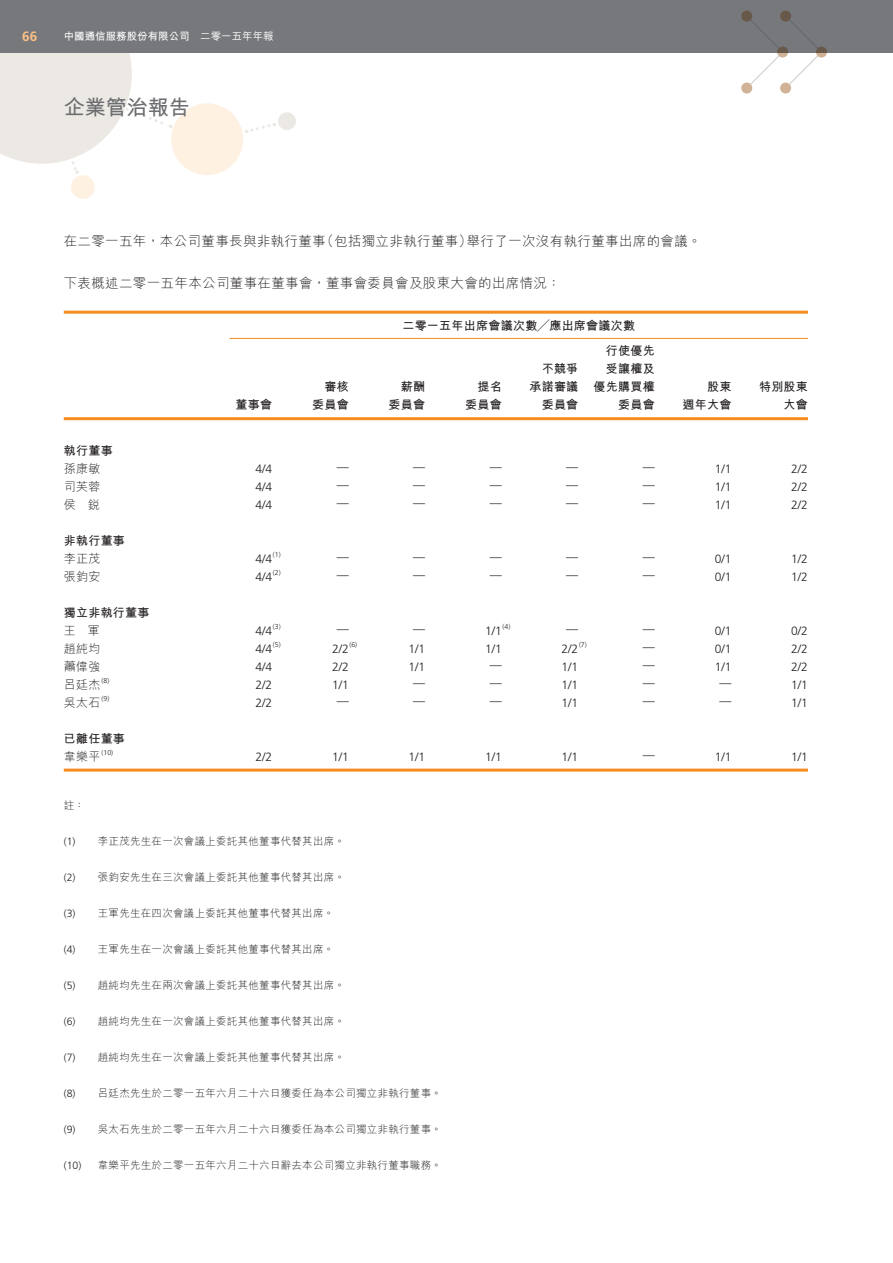
<style>
.page{position:relative;width:893px;height:1263px;background:#fff}
.page>*{position:absolute;margin:0;border:0;box-sizing:border-box;transform-origin:0 0}
.t1{font:700 21px "M Hei HK";color:#6c6d70}
.t2{font:300 13.5px "M Hei HK";letter-spacing:.025em;color:#231f20}
.t3{font:700 13.5px "Frutiger LT Std";color:#fcc187}
.t4{font:300 12px "Frutiger LT Std";color:#231f20}
.t5{font:700 12px/18px "M Hei HK";letter-spacing:.025em;color:#231f20;text-align:right}
.t6{font:300 12px "M Hei HK";letter-spacing:.025em;color:#231f20}
.t7{font:300 10.5px "M Hei HK";letter-spacing:.025em;color:#231f20}
.t8{font:700 10.5px "M Hei HK";color:#fff}
.t9{font:300 10.5px "Frutiger LT Std";color:#231f20}
.t10{font:300 7.05px "Frutiger LT Std";color:#231f20}
.s1{font-weight:500}
.s2{font-family:"M Hei HK";font-size:12px}
.s3{font-family:"Frutiger LT Std"}
</style>
<div class="page">
<div style="left:171px;top:103px;width:72px;height:72px;background:#fef1e2;border-radius:50%"></div>
<div style="left:71px;top:175px;width:24px;height:24px;background:#fef1e2;border-radius:50%"></div>
<div style="left:278px;top:112px;width:18px;height:18px;background:#ece9e4;border-radius:50%"></div>
<svg style="left:246px;top:123px;width:29px;height:10px"></svg>
<svg style="left:0;top:53px;width:171px;height:121px"></svg>
<div style="left:0;top:0;width:892px;height:53px;background:#76787b"></div>
<svg style="left:741px;top:11px;width:86px;height:83px"></svg>
<hr style="left:64px;top:311px;width:744px;height:3px;background:#f68b1f">
<hr style="left:64px;top:417px;width:744px;height:3px;background:#f68b1f">
<hr style="left:230px;top:338px;width:578px;height:1px;background:#f68b1f">
<hr style="left:64px;top:769px;width:744px;height:3px;background:#f68b1f">
<p class="t3" style="left:22px;top:30px;width:17px">66</p>
<p class="t8" style="left:64px;top:32px;width:211px">中國通信服務股份有限公司 <span class="s1">二零一五年年報</span></p>
<h1 class="t1" style="left:64px;top:99px;width:127px">企業管治報告</h1>
<p class="t2" style="left:64px;top:236px;width:639px">在二零一五年，本公司董事長與非執行董事（包括獨立非執行董事）舉行了一次沒有執行董事出席的會議。</p>
<p class="t2" style="left:64px;top:278px;width:498px">下表概述二零一五年本公司董事在董事會，董事會委員會及股東大會的出席情況：</p>
<p class="t5" style="left:402px;top:318px;width:234px">二零一五年出席會議次數╱應出席會議次數</p>
<p class="t5" style="left:236px;top:397px;width:38px">董事會</p>
<p class="t5" style="left:312px;top:379px;width:38px">審核委員會</p>
<p class="t5" style="left:389px;top:379px;width:38px">薪酬委員會</p>
<p class="t5" style="left:465px;top:379px;width:38px">提名委員會</p>
<p class="t5" style="left:529px;top:361px;width:50px">不競爭承諾審議委員會</p>
<p class="t5" style="left:594px;top:343px;width:63px">行使優先受讓權及優先購買權委員會</p>
<p class="t5" style="left:682px;top:379px;width:50px">股東<br>週年大會</p>
<p class="t5" style="left:759px;top:379px;width:50px">特別股東大會</p>
<p class="t5" style="left:64px;top:443px;width:50px">執行董事</p>
<p class="t6" style="left:64px;top:464px;width:38px">孫康敏</p>
<p class="t4" style="left:255px;top:464px;width:18px">4/4</p>
<p class="t4" style="left:337px;top:462px;width:13px">—</p>
<p class="t4" style="left:413px;top:462px;width:13px">—</p>
<p class="t4" style="left:490px;top:462px;width:13px">—</p>
<p class="t4" style="left:566px;top:462px;width:13px">—</p>
<p class="t4" style="left:643px;top:462px;width:13px">—</p>
<p class="t4" style="left:715px;top:464px;width:18px">1/1</p>
<p class="t4" style="left:791px;top:464px;width:18px">2/2</p>
<p class="t6" style="left:64px;top:482px;width:38px">司芙蓉</p>
<p class="t4" style="left:255px;top:482px;width:18px">4/4</p>
<p class="t4" style="left:337px;top:480px;width:13px">—</p>
<p class="t4" style="left:413px;top:480px;width:13px">—</p>
<p class="t4" style="left:490px;top:480px;width:13px">—</p>
<p class="t4" style="left:566px;top:480px;width:13px">—</p>
<p class="t4" style="left:643px;top:480px;width:13px">—</p>
<p class="t4" style="left:715px;top:482px;width:18px">1/1</p>
<p class="t4" style="left:791px;top:482px;width:18px">2/2</p>
<p class="t6" style="left:64px;top:500px;width:37px">侯 銳</p>
<p class="t4" style="left:255px;top:500px;width:18px">4/4</p>
<p class="t4" style="left:337px;top:498px;width:13px">—</p>
<p class="t4" style="left:413px;top:498px;width:13px">—</p>
<p class="t4" style="left:490px;top:498px;width:13px">—</p>
<p class="t4" style="left:566px;top:498px;width:13px">—</p>
<p class="t4" style="left:643px;top:498px;width:13px">—</p>
<p class="t4" style="left:715px;top:500px;width:18px">1/1</p>
<p class="t4" style="left:791px;top:500px;width:18px">2/2</p>
<p class="t5" style="left:64px;top:533px;width:63px">非執行董事</p>
<p class="t6" style="left:64px;top:554px;width:38px">李正茂</p>
<p class="t4" style="left:255px;top:554px;width:27px">4/4<sup>(1)</sup></p>
<p class="t4" style="left:337px;top:552px;width:13px">—</p>
<p class="t4" style="left:413px;top:552px;width:13px">—</p>
<p class="t4" style="left:490px;top:552px;width:13px">—</p>
<p class="t4" style="left:566px;top:552px;width:13px">—</p>
<p class="t4" style="left:643px;top:552px;width:13px">—</p>
<p class="t4" style="left:715px;top:554px;width:18px">0/1</p>
<p class="t4" style="left:791px;top:554px;width:18px">1/2</p>
<p class="t6" style="left:64px;top:572px;width:38px">張鈞安</p>
<p class="t4" style="left:255px;top:572px;width:27px">4/4<sup>(2)</sup></p>
<p class="t4" style="left:337px;top:570px;width:13px">—</p>
<p class="t4" style="left:413px;top:570px;width:13px">—</p>
<p class="t4" style="left:490px;top:570px;width:13px">—</p>
<p class="t4" style="left:566px;top:570px;width:13px">—</p>
<p class="t4" style="left:643px;top:570px;width:13px">—</p>
<p class="t4" style="left:715px;top:572px;width:18px">0/1</p>
<p class="t4" style="left:791px;top:572px;width:18px">1/2</p>
<p class="t5" style="left:64px;top:605px;width:87px">獨立非執行董事</p>
<p class="t6" style="left:64px;top:626px;width:37px">王 軍</p>
<p class="t4" style="left:255px;top:626px;width:27px">4/4<sup>(3)</sup></p>
<p class="t4" style="left:337px;top:624px;width:13px">—</p>
<p class="t4" style="left:413px;top:624px;width:13px">—</p>
<p class="t4" style="left:485px;top:626px;width:27px">1/1<sup>(4)</sup></p>
<p class="t4" style="left:566px;top:624px;width:13px">—</p>
<p class="t4" style="left:643px;top:624px;width:13px">—</p>
<p class="t4" style="left:715px;top:626px;width:18px">0/1</p>
<p class="t4" style="left:791px;top:626px;width:18px">0/2</p>
<p class="t6" style="left:64px;top:644px;width:38px">趙純均</p>
<p class="t4" style="left:255px;top:644px;width:27px">4/4<sup>(5)</sup></p>
<p class="t4" style="left:332px;top:644px;width:27px">2/2<sup>(6)</sup></p>
<p class="t4" style="left:409px;top:644px;width:18px">1/1</p>
<p class="t4" style="left:485px;top:644px;width:18px">1/1</p>
<p class="t4" style="left:562px;top:644px;width:27px">2/2<sup>(7)</sup></p>
<p class="t4" style="left:643px;top:642px;width:13px">—</p>
<p class="t4" style="left:715px;top:644px;width:18px">0/1</p>
<p class="t4" style="left:791px;top:644px;width:18px">2/2</p>
<p class="t6" style="left:64px;top:662px;width:38px">蕭偉強</p>
<p class="t4" style="left:255px;top:662px;width:18px">4/4</p>
<p class="t4" style="left:332px;top:662px;width:18px">2/2</p>
<p class="t4" style="left:409px;top:662px;width:18px">1/1</p>
<p class="t4" style="left:490px;top:660px;width:13px">—</p>
<p class="t4" style="left:562px;top:662px;width:18px">1/1</p>
<p class="t4" style="left:643px;top:660px;width:13px">—</p>
<p class="t4" style="left:715px;top:662px;width:18px">1/1</p>
<p class="t4" style="left:791px;top:662px;width:18px">2/2</p>
<p class="t6" style="left:64px;top:680px;width:47px">呂廷杰<sup>(8)</sup></p>
<p class="t4" style="left:255px;top:680px;width:18px">2/2</p>
<p class="t4" style="left:332px;top:680px;width:18px">1/1</p>
<p class="t4" style="left:413px;top:678px;width:13px">—</p>
<p class="t4" style="left:490px;top:678px;width:13px">—</p>
<p class="t4" style="left:562px;top:680px;width:18px">1/1</p>
<p class="t4" style="left:643px;top:678px;width:13px">—</p>
<p class="t4" style="left:719px;top:678px;width:13px">—</p>
<p class="t4" style="left:791px;top:680px;width:18px">1/1</p>
<p class="t6" style="left:64px;top:698px;width:47px">吳太石<sup>(9)</sup></p>
<p class="t4" style="left:255px;top:698px;width:18px">2/2</p>
<p class="t4" style="left:337px;top:696px;width:13px">—</p>
<p class="t4" style="left:413px;top:696px;width:13px">—</p>
<p class="t4" style="left:490px;top:696px;width:13px">—</p>
<p class="t4" style="left:562px;top:698px;width:18px">1/1</p>
<p class="t4" style="left:643px;top:696px;width:13px">—</p>
<p class="t4" style="left:719px;top:696px;width:13px">—</p>
<p class="t4" style="left:791px;top:698px;width:18px">1/1</p>
<p class="t5" style="left:64px;top:731px;width:63px">已離任董事</p>
<p class="t10" style="left:64px;top:750px;width:51px"><span class="s2">韋樂平</span> (10)</p>
<p class="t4" style="left:255px;top:752px;width:18px">2/2</p>
<p class="t4" style="left:332px;top:752px;width:18px">1/1</p>
<p class="t4" style="left:409px;top:752px;width:18px">1/1</p>
<p class="t4" style="left:485px;top:752px;width:18px">1/1</p>
<p class="t4" style="left:562px;top:752px;width:18px">1/1</p>
<p class="t4" style="left:643px;top:750px;width:13px">—</p>
<p class="t4" style="left:715px;top:752px;width:18px">1/1</p>
<p class="t4" style="left:791px;top:752px;width:18px">1/1</p>
<p class="t7" style="left:64px;top:801px;width:22px">註：</p>
<p class="t7" style="left:64px;top:837px;width:283px"><span class="s3">(1)</span> 李正茂先生在一次會議上委託其他董事代替其出席。</p>
<p class="t7" style="left:64px;top:873px;width:283px"><span class="s3">(2)</span> 張鈞安先生在三次會議上委託其他董事代替其出席。</p>
<p class="t7" style="left:64px;top:909px;width:272px"><span class="s3">(3)</span> 王軍先生在四次會議上委託其他董事代替其出席。</p>
<p class="t7" style="left:64px;top:945px;width:272px"><span class="s3">(4)</span> 王軍先生在一次會議上委託其他董事代替其出席。</p>
<p class="t7" style="left:64px;top:981px;width:283px"><span class="s3">(5)</span> 趙純均先生在兩次會議上委託其他董事代替其出席。</p>
<p class="t7" style="left:64px;top:1017px;width:283px"><span class="s3">(6)</span> 趙純均先生在一次會議上委託其他董事代替其出席。</p>
<p class="t7" style="left:64px;top:1053px;width:283px"><span class="s3">(7)</span> 趙純均先生在一次會議上委託其他董事代替其出席。</p>
<p class="t7" style="left:64px;top:1089px;width:379px"><span class="s3">(8)</span> 呂廷杰先生於二零一五年六月二十六日獲委任為本公司獨立非執行董事。</p>
<p class="t7" style="left:64px;top:1125px;width:379px"><span class="s3">(9)</span> 吳太石先生於二零一五年六月二十六日獲委任為本公司獨立非執行董事。</p>
<p class="t9" style="left:64px;top:1161px;width:19px">(10)</p>
<p class="t7" style="left:98px;top:1161px;width:345px">韋樂平先生於二零一五年六月二十六日辭去本公司獨立非執行董事職務。</p>
</div>
